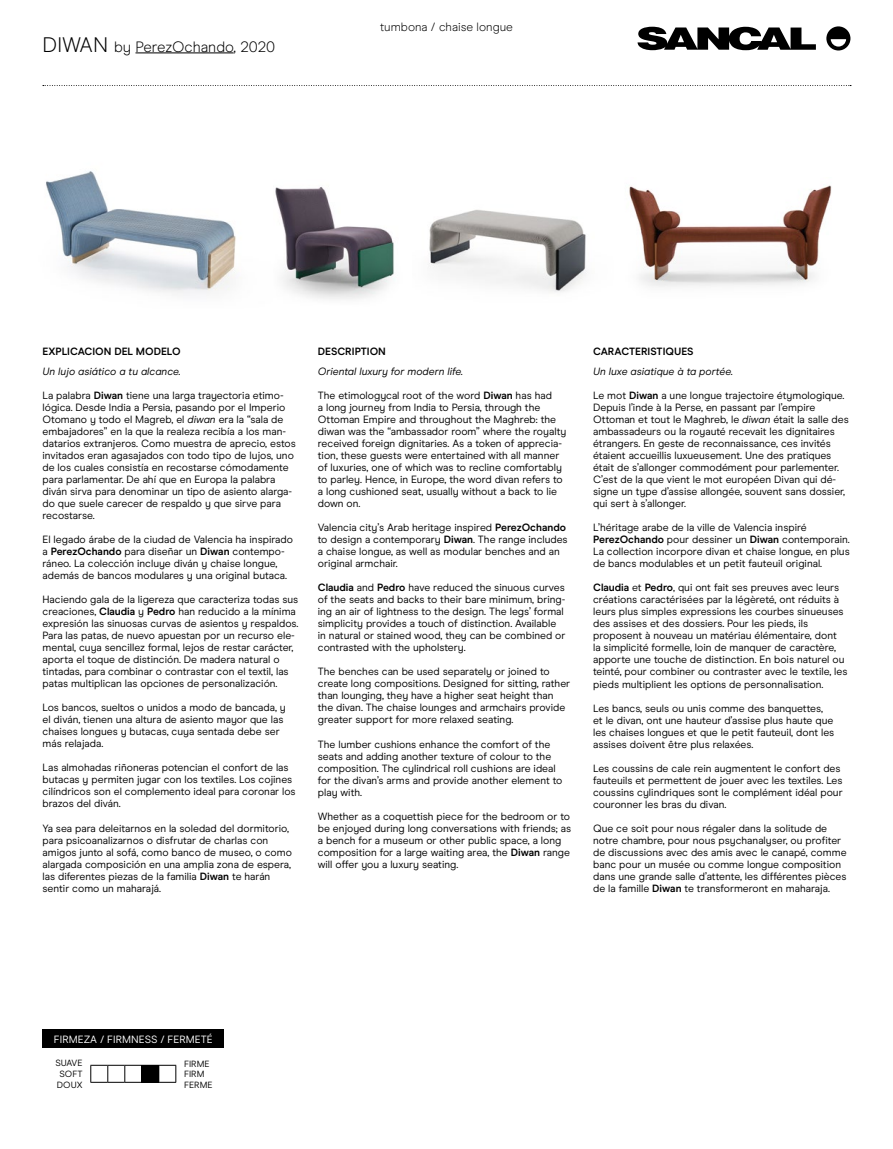
<style>
.page{position:relative;width:893px;height:1149px;background:#fff}
.page>*{position:absolute;margin:0;border:0;box-sizing:border-box;transform-origin:0 0}
.t1{font:300 15px "Modern Era";color:#000}
.t2{font:300 12px "Modern Era";color:#000}
.t3{font:10.5px/12px "Modern Era";color:#000}
.t4{font:italic 10.5px "Modern Era";color:#000}
.t5{font:700 10.5px "Modern Era";color:#000}
.t6{font:10.5px "Modern Era";color:#fff}
.t7{font:9px/10.5px "Modern Era";color:#000;text-align:justify}
.s1{font-size:21px}
.s2{font-weight:700}
.s3{font-style:italic}
</style>
<div class="page">
<svg style="left:826px;top:26px;width:24px;height:24px"></svg>
<svg style="left:637px;top:27px;width:179px;height:23px"></svg>
<hr style="left:135px;top:52px;width:99px;height:1px;background:#000">
<svg style="left:43px;top:85px;width:808px;height:1px"></svg>
<div style="left:43px;top:1029px;width:181px;height:18px;background:#000"></div>
<svg style="left:90px;top:1064px;width:86px;height:18px"></svg>
<img style="left:46px;top:171px;width:190px;height:123px">
<img style="left:275px;top:187px;width:120px;height:112px">
<img style="left:429px;top:209px;width:158px;height:83px">
<img style="left:629px;top:185px;width:203px;height:102px">
<h1 class="t1" style="left:43px;top:38px;width:234px"><span class="s1">DIWAN</span> by PerezOchando, 2020</h1>
<p class="t2" style="left:380px;top:20px;width:134px">tumbona / chaise longue</p>
<p class="t5" style="left:43px;top:344px;width:140px">EXPLICACION DEL MODELO</p>
<p class="t4" style="left:43px;top:365px;width:140px">Un lujo asiático a tu alcance.</p>
<p class="t3" style="left:43px;top:389px;width:255px">La palabra <span class="s2">Diwan</span> tiene una larga trayectoria etimo&shy;lógica. Desde India a Persia, pasando por el Imperio Otomano y todo el Magreb, el <span class="s3">diwan</span> era la “sala de embajadores” en la que la realeza recibía a los man&shy;datarios extranjeros. Como muestra de aprecio, estos invitados eran agasajados con todo tipo de lujos, uno de los cuales consistía en recostarse cómodamente para parlamentar. De ahí que en Europa la palabra diván sirva para denominar un tipo de asiento alarga&shy;do que suele carecer de respaldo y que sirve para recostarse.</p>
<p class="t3" style="left:43px;top:533px;width:252px">El legado árabe de la ciudad de Valencia ha inspirado a <span class="s2">PerezOchando</span> para diseñar un <span class="s2">Diwan</span> contempo&shy;ráneo. La colección incluye diván y chaise longue, además de bancos modulares y una original butaca.</p>
<p class="t3" style="left:43px;top:593px;width:257px">Haciendo gala de la ligereza que caracteriza todas sus creaciones, <span class="s2">Claudia</span> y <span class="s2">Pedro</span> han reducido a la mínima expresión las sinuosas curvas de asientos y respaldos.<br>Para las patas, de nuevo apuestan por un recurso ele&shy;mental, cuya sencillez formal, lejos de restar carácter, aporta el toque de distinción. De madera natural o tintadas, para combinar o contrastar con el textil, las patas multiplican las opciones de personalización.</p>
<p class="t3" style="left:43px;top:701px;width:245px">Los bancos, sueltos o unidos a modo de bancada, y el diván, tienen una altura de asiento mayor que las chaises longues y butacas, cuya sentada debe ser más relajada.</p>
<p class="t3" style="left:43px;top:761px;width:255px">Las almohadas riñoneras potencian el confort de las butacas y permiten jugar con los textiles. Los cojines cilíndricos son el complemento ideal para coronar los brazos del diván.</p>
<p class="t3" style="left:43px;top:821px;width:251px">Ya sea para deleitarnos en la soledad del dormitorio, para psicoanalizarnos o disfrutar de charlas con amigos junto al sofá, como banco de museo, o como alargada composición en una amplia zona de espera, las diferentes piezas de la familia <span class="s2">Diwan</span> te harán sentir como un maharajá.</p>
<p class="t5" style="left:318px;top:344px;width:70px">DESCRIPTION</p>
<p class="t4" style="left:318px;top:365px;width:147px">Oriental luxury for modern life.</p>
<p class="t3" style="left:318px;top:389px;width:250px">The etimologycal root of the word <span class="s2">Diwan</span> has had<br>a long journey from India to Persia, through the Ottoman Empire and throughout the Maghreb: the diwan was the “ambassador room” where the royalty received foreign dignitaries. As a token of apprecia&shy;tion, these guests were entertained with all manner of luxuries, one of which was to recline comfortably to parley. Hence, in Europe, the word divan refers to a long cushioned seat, usually without a back to lie down on.</p>
<p class="t3" style="left:318px;top:521px;width:251px">Valencia city’s Arab heritage inspired <span class="s2">PerezOchando </span>to design a contemporary <span class="s2">Diwan</span>. The range includes a chaise longue, as well as modular benches and an original armchair.</p>
<p class="t3" style="left:318px;top:581px;width:249px"><span class="s2">Claudia</span> and <span class="s2">Pedro</span> have reduced the sinuous curves of the seats and backs to their bare minimum, bring&shy;ing an air of lightness to the design. The legs’ formal simplicity provides a touch of distinction. Available in natural or stained wood, they can be combined or contrasted with the upholstery.</p>
<p class="t3" style="left:318px;top:665px;width:254px">The benches can be used separately or joined to create long compositions. Designed for sitting, rather than lounging, they have a higher seat height than the divan. The chaise lounges and armchairs provide greater support for more relaxed seating.</p>
<p class="t3" style="left:318px;top:737px;width:246px">The lumber cushions enhance the comfort of the seats and adding another texture of colour to the composition. The cylindrical roll cushions are ideal for the divan’s arms and provide another element to play with.</p>
<p class="t3" style="left:318px;top:809px;width:255px">Whether as a coquettish piece for the bedroom or to be enjoyed during long conversations with friends; as a bench for a museum or other public space, a long composition for a large waiting area, the <span class="s2">Diwan</span> range will offer you a luxury seating.</p>
<p class="t5" style="left:593px;top:345px;width:102px">CARACTERISTIQUES</p>
<p class="t4" style="left:593px;top:365px;width:141px">Un luxe asiatique à ta portée.</p>
<p class="t3" style="left:593px;top:389px;width:257px">Le mot <span class="s2">Diwan</span> a une longue trajectoire étymologique.<br>Depuis l’inde à la Perse, en passant par l’empire Ottoman et tout le Maghreb, le <span class="s3">diwan</span> était la salle des ambassadeurs ou la royauté recevait les dignitaires étrangers. En geste de reconnaissance, ces invités étaient accueillis luxueusement. Une des pratiques était de s’allonger commodément pour parlementer.<br>C’est de la que vient le mot européen Divan qui dé&shy;signe un type d’assise allongée, souvent sans dossier, qui sert à s’allonger.</p>
<p class="t3" style="left:593px;top:521px;width:258px">L’héritage arabe de la ville de Valencia inspiré <span class="s2">PerezOchando</span> pour dessiner un <span class="s2">Diwan</span> contemporain.<br>La collection incorpore divan et chaise longue, en plus de bancs modulables et un petit fauteuil original.</p>
<p class="t3" style="left:593px;top:581px;width:256px"><span class="s2">Claudia</span> et <span class="s2">Pedro</span>, qui ont fait ses preuves avec leurs créations caractérisées par la légèreté, ont réduits à leurs plus simples expressions les courbes sinueuses des assises et des dossiers. Pour les pieds, ils proposent à nouveau un matériau élémentaire, dont<br>la simplicité formelle, loin de manquer de caractère, apporte une touche de distinction. En bois naturel ou teinté, pour combiner ou contraster avec le textile, les pieds multiplient les options de personnalisation.</p>
<p class="t3" style="left:593px;top:701px;width:243px">Les bancs, seuls ou unis comme des banquettes, et le divan, ont une hauteur d’assise plus haute que les chaises longues et que le petit fauteuil, dont les assises doivent être plus relaxées.</p>
<p class="t3" style="left:593px;top:761px;width:251px">Les coussins de cale rein augmentent le confort des fauteuils et permettent de jouer avec les textiles. Les coussins cylindriques sont le complément idéal pour couronner les bras du divan.</p>
<p class="t3" style="left:593px;top:821px;width:255px">Que ce soit pour nous régaler dans la solitude de notre chambre, pour nous psychanalyser, ou profiter de discussions avec des amis avec le canapé, comme banc pour un musée ou comme longue composition dans une grande salle d’attente, les différentes pièces de la famille <span class="s2">Diwan</span> te transformeront en maharaja.</p>
<p class="t6" style="left:54px;top:1032px;width:160px">FIRMEZA / FIRMNESS / FERMETÉ</p>
<p class="t7" style="left:55px;top:1057px;width:29px">SUAVE SOFT DOUX</p>
<p class="t7" style="left:184px;top:1057px;width:30px;text-align:left">FIRME<br>FIRM<br>FERME</p>
</div>
